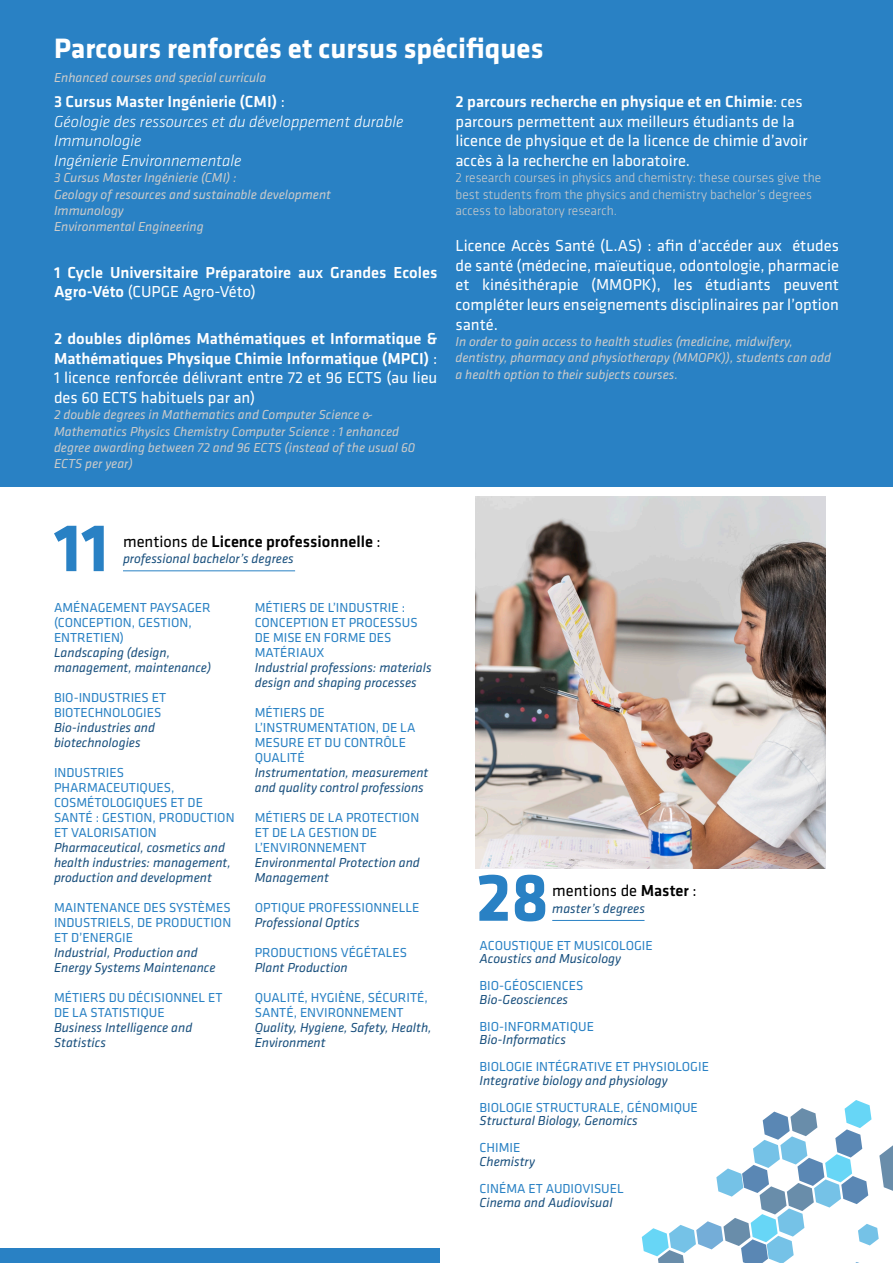
<style>
.page{position:relative;width:893px;height:1263px;background:#fff}
.page>*{position:absolute;margin:0;border:0;box-sizing:border-box;transform-origin:0 0}
.t1{font:700 70.2px "Klavika Basic";color:#2981c4}
.t2{font:700 29.1px "Klavika Basic";color:#fff}
.t3{font:16.5px/19.8px "Klavika Basic";color:#fff}
.t4{font:500 16.5px/19.8px "Klavika Basic";color:#fff}
.t5{font:italic 300 16.5px "Klavika Basic";color:#fff}
.t6{font:500 16.5px "Klavika Basic";color:#000}
.t7{font:16.5px "Klavika Basic";color:#000}
.t8{font:13.5px/15px "Klavika Basic";color:#2981c4}
.t9{font:italic 13.5px/15px "Klavika Basic";color:#184f7d}
.t10{font:italic 13.5px/16.2px "Klavika Basic";color:#cbcbca}
.t11{font:300 13.5px/16.2px "Klavika Basic";color:#cbcbca}
.s1{font-weight:400}
.s2{font-weight:500}
</style>
<div class="page">
<hr style="left:123px;top:570px;width:172px;height:1px;background:#2981c4">
<img style="left:476px;top:497px;width:350px;height:371px">
<div style="left:0;top:1248px;width:439px;height:15px;background:#2981c4"></div>
<div style="left:0;top:0;width:893px;height:486px;background:#2981c4"></div>
<hr style="left:552px;top:920px;width:92px;height:1px;background:#2981c4">
<svg style="left:642px;top:1100px;width:251px;height:163px"></svg>
<p class="t2" style="left:54px;top:27px;width:491px">Parcours renforcés et cursus spécifiques</p>
<p class="t10" style="left:54px;top:69px;width:214px">Enhanced courses and special curricula</p>
<p class="t4" style="left:54px;top:91px;width:232px">3 Cursus Master Ingénierie (CMI) <span class="s1">:</span></p>
<p class="t5" style="left:54px;top:111px;width:351px">Géologie des ressources et du développement durable</p>
<p class="t5" style="left:54px;top:131px;width:89px">Immunologie</p>
<p class="t5" style="left:54px;top:151px;width:189px">Ingénierie Environnementale</p>
<p class="t10" style="left:54px;top:170px;width:279px">3 Cursus Master Ingénierie (CMI) :<br>Geology of resources and sustainable development<br>Immunology<br>Environmental Engineering</p>
<p class="t4" style="left:54px;top:262px;width:385px">1 Cycle Universitaire Préparatoire aux Grandes Ecoles<br>Agro-Véto <span class="s1">(CUPGE Agro-Véto)</span></p>
<p class="t4" style="left:54px;top:328px;width:385px;text-align:justify">2 doubles diplômes Mathématiques et Informatique &amp; Mathématiques Physique Chimie Informatique (MPCI) <span class="s1">:<br>1 licence renforcée délivrant entre 72 et 96 ECTS (au lieu des 60 ECTS habituels par an)</span></p>
<p class="t10" style="left:54px;top:407px;width:363px">2 double degrees in Mathematics and Computer Science &amp; Mathematics Physics Chemistry Computer Science : 1 enhanced degree awarding between 72 and 96 ECTS (instead of the usual 60<br>ECTS per year)</p>
<p class="t3" style="left:455px;top:91px;width:354px"><span class="s2">2 parcours recherche en physique et en Chimie</span>: ces parcours permettent aux meilleurs étudiants de la licence de physique et de la licence de chimie d’avoir accès à la recherche en laboratoire.</p>
<p class="t11" style="left:455px;top:170px;width:367px">2 research courses in physics and chemistry: these courses give the best students from the physics and chemistry bachelor’s degrees access to laboratory research.</p>
<p class="t3" style="left:455px;top:235px;width:385px;text-align:justify">Licence Accès Santé (L.AS) : afin d’accéder aux études de santé (médecine, maïeutique, odontologie, pharmacie et kinésithérapie (MMOPK), les étudiants peuvent compléter leurs enseignements disciplinaires par l’option santé.</p>
<p class="t10" style="left:455px;top:333px;width:377px">In order to gain access to health studies (medicine, midwifery, dentistry, pharmacy and physiotherapy (MMOPK)), students can add a health option to their subjects courses.</p>
<p class="t1" style="left:54px;top:497px;width:56px">11</p>
<p class="t6" style="left:123px;top:530px;width:259px"><span class="s1">mentions de</span> Licence professionnelle <span class="s1">:</span></p>
<p class="t9" style="left:123px;top:551px;width:172px">professional bachelor’s degrees</p>
<p class="t8" style="left:54px;top:599px;width:158px">AMÉNAGEMENT PAYSAGER (CONCEPTION, GESTION,<br>ENTRETIEN)</p>
<p class="t9" style="left:54px;top:644px;width:159px">Landscaping (design, management, maintenance)</p>
<p class="t8" style="left:54px;top:689px;width:114px">BIO-INDUSTRIES ET<br>BIOTECHNOLOGIES</p>
<p class="t9" style="left:54px;top:719px;width:103px">Bio-industries and biotechnologies</p>
<p class="t8" style="left:54px;top:764px;width:182px">INDUSTRIES<br>PHARMACEUTIQUES,<br>COSMÉTOLOGIQUES ET DE<br>SANTÉ : GESTION, PRODUCTION<br>ET VALORISATION</p>
<p class="t9" style="left:54px;top:839px;width:178px">Pharmaceutical, cosmetics and health industries: management, production and development</p>
<p class="t8" style="left:54px;top:899px;width:179px;text-align:justify">MAINTENANCE DES SYSTÈMES INDUSTRIELS, DE PRODUCTION ET D’ENERGIE</p>
<p class="t9" style="left:54px;top:944px;width:163px">Industrial, Production and<br>Energy Systems Maintenance</p>
<p class="t8" style="left:54px;top:989px;width:170px">MÉTIERS DU DÉCISIONNEL ET<br>DE LA STATISTIQUE</p>
<p class="t9" style="left:54px;top:1019px;width:140px">Business Intelligence and<br>Statistics</p>
<p class="t8" style="left:255px;top:599px;width:164px">MÉTIERS DE L’INDUSTRIE :<br>CONCEPTION ET PROCESSUS<br>DE MISE EN FORME DES<br>MATÉRIAUX</p>
<p class="t9" style="left:255px;top:659px;width:178px">Industrial professions: materials design and shaping processes</p>
<p class="t8" style="left:255px;top:704px;width:162px">MÉTIERS DE<br>L’INSTRUMENTATION, DE LA<br>MESURE ET DU CONTRÔLE<br>QUALITÉ</p>
<p class="t9" style="left:255px;top:764px;width:175px">Instrumentation, measurement and quality control professions</p>
<p class="t8" style="left:255px;top:809px;width:166px">MÉTIERS DE LA PROTECTION<br>ET DE LA GESTION DE<br>L’ENVIRONNEMENT</p>
<p class="t9" style="left:255px;top:854px;width:167px">Environmental Protection and<br>Management</p>
<p class="t8" style="left:255px;top:899px;width:166px">OPTIQUE PROFESSIONNELLE</p>
<p class="t9" style="left:255px;top:914px;width:106px">Professional Optics</p>
<p class="t8" style="left:255px;top:944px;width:154px">PRODUCTIONS VÉGÉTALES</p>
<p class="t9" style="left:255px;top:959px;width:95px">Plant Production</p>
<p class="t8" style="left:255px;top:989px;width:175px">QUALITÉ, HYGIÈNE, SÉCURITÉ,<br>SANTÉ, ENVIRONNEMENT</p>
<p class="t9" style="left:255px;top:1019px;width:178px">Quality, Hygiene, Safety, Health,<br>Environment</p>
<p class="t1" style="left:476px;top:847px;width:74px">28</p>
<p class="t7" style="left:552px;top:880px;width:146px">mentions de <span class="s2">Master</span> :</p>
<p class="t9" style="left:552px;top:900px;width:94px">master’s degrees</p>
<p class="t8" style="left:480px;top:937px;width:175px">ACOUSTIQUE ET MUSICOLOGIE</p>
<p class="t9" style="left:480px;top:951px;width:143px">Acoustics and Musicology</p>
<p class="t8" style="left:480px;top:978px;width:105px">BIO-GÉOSCIENCES</p>
<p class="t9" style="left:480px;top:992px;width:90px">Bio-Geosciences</p>
<p class="t8" style="left:480px;top:1018px;width:116px">BIO-INFORMATIQUE</p>
<p class="t9" style="left:480px;top:1032px;width:88px">Bio-Informatics</p>
<p class="t8" style="left:480px;top:1059px;width:231px">BIOLOGIE INTÉGRATIVE ET PHYSIOLOGIE</p>
<p class="t9" style="left:480px;top:1073px;width:190px">Integrative biology and physiology</p>
<p class="t8" style="left:480px;top:1099px;width:220px">BIOLOGIE STRUCTURALE, GÉNOMIQUE</p>
<p class="t9" style="left:480px;top:1113px;width:160px">Structural Biology, Genomics</p>
<p class="t8" style="left:480px;top:1140px;width:42px">CHIMIE</p>
<p class="t9" style="left:480px;top:1154px;width:57px">Chemistry</p>
<p class="t8" style="left:480px;top:1180px;width:146px">CINÉMA ET AUDIOVISUEL</p>
<p class="t9" style="left:480px;top:1194px;width:134px">Cinema and Audiovisual</p>
</div>
